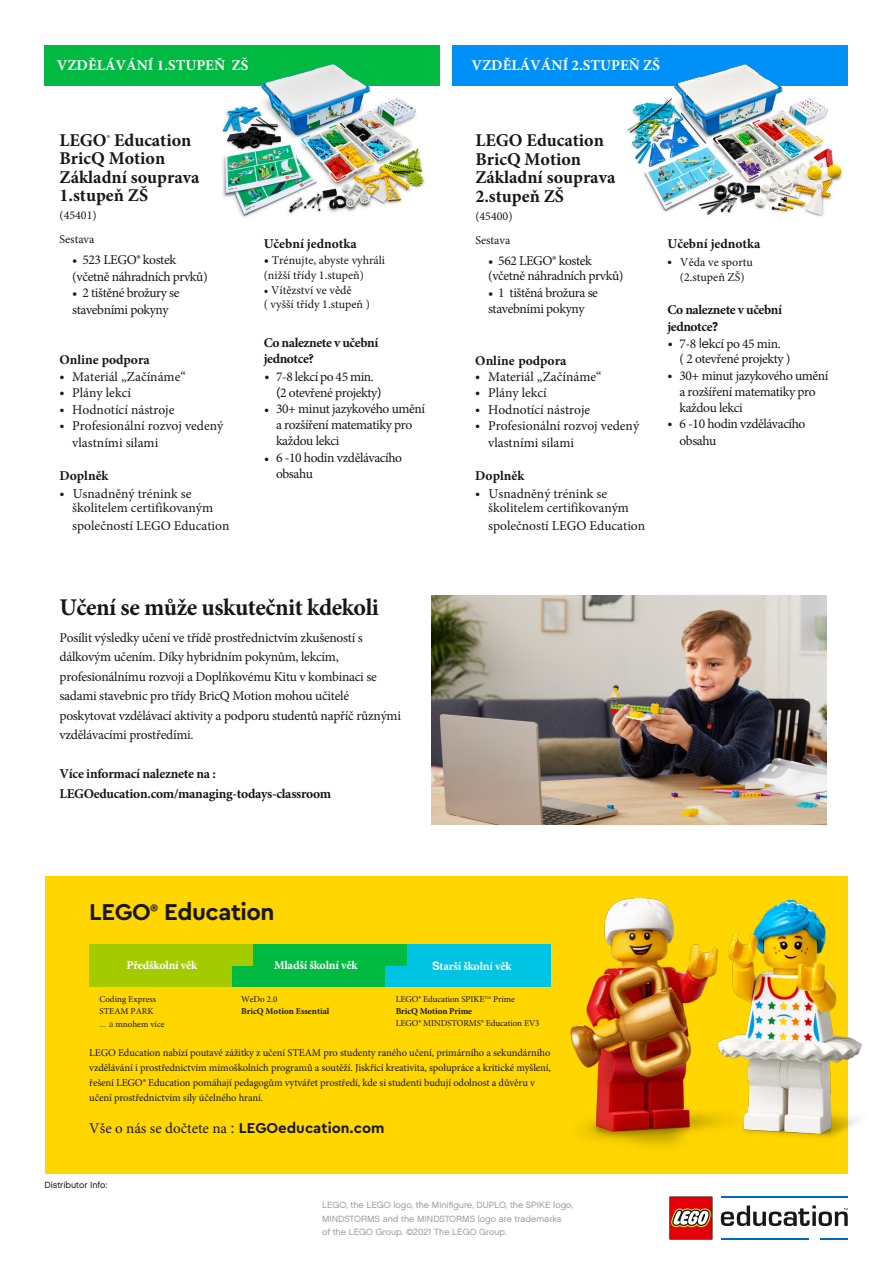
<style>
.page{position:relative;width:893px;height:1263px;background:#fff}
.page>*{position:absolute;margin:0;border:0;box-sizing:border-box;transform-origin:0 0}
.t1{font:700 24px "Minion Pro";letter-spacing:-.02em;color:#181716}
.t2{font:700 24px "Cera Pro";letter-spacing:-.02em;color:#181716}
.t3{font:700 18px/18.5px "Minion Pro";color:#181716}
.t4{font:700 15px "Minion Pro";color:#fff}
.t5{font:15px "Minion Pro";color:#181716}
.t6{font:13.5px/19.5px "Minion Pro";letter-spacing:-.02em;color:#181716}
.t7{font:13.5px/16.5px "Minion Pro";color:#181716}
.t8{font:700 13.5px/16.5px "Minion Pro";letter-spacing:-.02em;color:#181716}
.t9{font:700 13.5px "Minion Pro";color:#181716}
.t10{font:13.5px "Cera Pro";color:#181716}
.t11{font:12px/24.6px "Minion Pro";color:#181716}
.t12{font:700 12px "Minion Pro";letter-spacing:-.02em;color:#fff}
.t13{font:10.5px/15px "Minion Pro";letter-spacing:-.01em;color:#181716}
.t14{font:9px/13.5px "LEGO Chalet 60";color:#9c9c9d}
.t15{font:9px/12.3px "Minion Pro";letter-spacing:-.01em;color:#181716}
.t16{font:700 9px "Minion Pro";color:#181716}
.t17{font:9px "LEGO Chalet 60";color:#181716}
.s1{font-family:"Cera Pro"}
.s2{font-size:13.5px}
.s3{font-family:"Cera Pro";font-size:13.5px}
.s4{font-family:"LEGO Chalet 60"}
.s5{font-family:"Cera Pro";font-weight:300}
.s6{font-weight:700}
.s7{font-family:"Cera Pro";font-weight:700}
</style>
<div class="page">
<div style="left:45px;top:876px;width:802px;height:298px;background:#ffd600"></div>
<img style="left:627px;top:87px;width:215px;height:130px">
<img style="left:222px;top:88px;width:203px;height:130px">
<div style="left:45px;top:45px;width:395px;height:41px;background:#00ba42"></div>
<img style="left:261px;top:64px;width:109px;height:70px">
<div style="left:231px;top:944px;width:157px;height:43px;background:#00ba42"></div>
<div style="left:452px;top:45px;width:395px;height:41px;background:#0091f8"></div>
<img style="left:674px;top:64px;width:108px;height:60px">
<img style="left:432px;top:595px;width:395px;height:230px">
<div style="left:231px;top:944px;width:21px;height:22px;background:#a4cb00"></div>
<div style="left:89px;top:944px;width:142px;height:43px;background:#a4cb00"></div>
<div style="left:385px;top:944px;width:166px;height:43px;background:#00c4e4"></div>
<div style="left:385px;top:944px;width:21px;height:22px;background:#00ba42"></div>
<img style="left:570px;top:898px;width:122px;height:249px">
<img style="left:692px;top:888px;width:170px;height:271px">
<hr style="left:721px;top:1196px;width:127px;height:2px;background:#006cb7">
<hr style="left:721px;top:1238px;width:87px;height:1px;background:#006cb7">
<svg style="left:820px;top:1238px;width:28px;height:1px"></svg>
<svg style="left:721px;top:1205px;width:127px;height:21px"></svg>
<svg style="left:669px;top:1196px;width:43px;height:43px;background:#cb4139"></svg>
<p class="t4" style="left:57px;top:55px;width:193px">VZDĚLÁVÁNÍ 1.STUPEŇ ZŠ</p>
<h2 class="t3" style="left:60px;top:131px;width:142px">LEGO<sup>®</sup> Education<br>BricQ Motion<br>Základní souprava<br>1.stupeň ZŠ</h2>
<p class="t11" style="left:60px;top:203px;width:39px">(45401)<br>Sestava</p>
<p class="t6" style="left:72px;top:252px;width:137px;line-height:16.5px">• 523 LEGO® kostek (včetně náhradních prvků)</p>
<p class="t6" style="left:72px;top:285px;width:109px;line-height:16.6px">• 2 tištěné brožury se stavebními pokyny</p>
<p class="t9" style="left:60px;top:350px;width:92px">Online podpora</p>
<p class="t7" style="left:60px;top:368px;width:128px"><span class="s1">•</span> Materiál „Začínáme“</p>
<p class="t7" style="left:60px;top:385px;width:73px"><span class="s1">•</span> Plány lekcí</p>
<p class="t7" style="left:60px;top:401px;width:116px"><span class="s1">•</span> Hodnotící nástroje</p>
<p class="t7" style="left:72px;top:418px;width:153px;text-indent:-13px"><span class="s1">•</span> Profesionální rozvoj vedený vlastními silami</p>
<p class="t9" style="left:60px;top:466px;width:50px">Doplněk</p>
<p class="t7" style="left:72px;top:486px;width:142px;line-height:14.9px;text-indent:-13px"><span class="s1">•</span> Usnadněný trénink se školitelem certifikovaným</p>
<p class="t7" style="left:72px;top:517px;width:159px">společností LEGO Education</p>
<p class="t9" style="left:264px;top:234px;width:94px">Učební jednotka</p>
<p class="t11" style="left:264px;top:253px;width:123px;line-height:15.1px"><span class="s2">•</span> Trénujte, abyste vyhráli (nižší třídy 1.stupeň)</p>
<p class="t11" style="left:264px;top:283px;width:108px;line-height:14.4px">• Vítězství ve vědě<br>( vyšší třídy 1.stupeň )</p>
<p class="t8" style="left:264px;top:334px;width:116px">Co naleznete v učební jednotce?</p>
<p class="t6" style="left:276px;top:368px;width:107px;line-height:16.5px;text-indent:-12px"><span class="s1">•</span> 7-8 lekcí po 45 min. <span class="s1">(</span>2 otevřené projekty<span class="s1">)</span></p>
<p class="t10" style="left:264px;top:400px;width:7px">•</p>
<p class="t6" style="left:276px;top:401px;width:151px;line-height:16.2px">30+ minut jazykového umění a rozšíření matematiky pro každou lekci<br>6 -10 hodin vzdělávacího obsahu</p>
<p class="t10" style="left:264px;top:450px;width:7px">•</p>
<h1 class="t1" style="left:60px;top:590px;width:321px">Učení se může uskutečnit kdekoli</h1>
<p class="t6" style="left:60px;top:628px;width:343px">Posílit výsledky učení ve třídě prostřednictvím zkušeností s dálkovým učením. Díky hybridním pokynům, lekcím, profesionálnímu rozvoji a Doplňkovému Kitu v kombinaci se sadami stavebnic pro třídy BricQ Motion mohou učitelé poskytovat vzdělávací aktivity a podporu studentů napříč různými vzdělávacími prostředími.</p>
<p class="t8" style="left:60px;top:764px;width:273px;line-height:19.5px">Více informací naleznete na :<br>LEGOeducation.com/managing-todays-classroom</p>
<h1 class="t2" style="left:89px;top:896px;width:187px">LEGO<sup>®</sup> Education</h1>
<p class="t4" style="left:471px;top:55px;width:190px">VZDĚLÁVÁNÍ 2.STUPEŇ ZŠ</p>
<h2 class="t3" style="left:475px;top:131px;width:142px">LEGO Education<br>BricQ Motion<br>Základní souprava<br>2.stupeň ZŠ</h2>
<p class="t11" style="left:475px;top:204px;width:39px">(45400)<br>Sestava</p>
<p class="t6" style="left:488px;top:253px;width:137px;line-height:15.3px">• 562 LEGO® kostek (včetně náhradních prvků)</p>
<p class="t6" style="left:488px;top:284px;width:111px;line-height:16.4px">• 1 tištěná brožura se stavebními pokyny</p>
<p class="t9" style="left:475px;top:351px;width:93px">Online podpora</p>
<p class="t7" style="left:475px;top:368px;width:128px"><span class="s1">•</span> Materiál „Začínáme“</p>
<p class="t7" style="left:475px;top:385px;width:73px"><span class="s1">•</span> Plány lekcí</p>
<p class="t7" style="left:475px;top:401px;width:116px"><span class="s1">•</span> Hodnotící nástroje</p>
<p class="t7" style="left:488px;top:418px;width:153px;text-indent:-13px"><span class="s1">•</span> Profesionální rozvoj vedený vlastními silami</p>
<p class="t9" style="left:475px;top:466px;width:50px">Doplněk</p>
<p class="t7" style="left:488px;top:486px;width:142px;line-height:14.9px;text-indent:-13px"><span class="s1">•</span> Usnadněný trénink se školitelem certifikovaným</p>
<p class="t7" style="left:488px;top:517px;width:159px">společností LEGO Education</p>
<p class="t9" style="left:667px;top:234px;width:94px">Učební jednotka</p>
<p class="t11" style="left:667px;top:254px;width:87px;line-height:15.5px;text-align:center"><span class="s3">•</span> Věda ve sportu (2.stupeň ZŠ)</p>
<p class="t8" style="left:667px;top:301px;width:116px;line-height:17.2px">Co naleznete v učební jednotce<span class="s1">?</span></p>
<p class="t6" style="left:679px;top:336px;width:113px;line-height:15.5px;text-indent:-12px"><span class="s1">•</span> 7-8 <span class="s1">le</span>kcí po 45 min.<br>( 2 otevřené projekty )</p>
<p class="t6" style="left:679px;top:368px;width:151px;line-height:15.9px;text-indent:-12px"><span class="s1">•</span> 30+ minut jazykového umění a rozšíření matematiky pro každou lekci</p>
<p class="t6" style="left:679px;top:416px;width:128px;line-height:16.5px;text-indent:-12px"><span class="s1">•</span> 6 -10 hodin vzdělávacího obsahu</p>
<p class="t12" style="left:126px;top:956px;width:73px">Předškolní věk</p>
<p class="t12" style="left:274px;top:956px;width:85px">Mladší školní věk</p>
<p class="t12" style="left:432px;top:957px;width:81px"><span class="s4">S</span>tarší školní věk</p>
<p class="t15" style="left:99px;top:993px;width:67px">Coding Express<br>STEAM PARK<br><span class="s5">… a</span> mnohem více</p>
<p class="t15" style="left:396px;top:994px;width:121px;line-height:11.7px">LEGO® Education SPIKE<sup>TM</sup> Prime<br><span class="s6">BricQ Motion Prime</span></p>
<p class="t15" style="left:396px;top:1017px;width:145px">LEGO® MINDSTORMS® Education EV3</p>
<p class="t15" style="left:241px;top:993px;width:38px">WeDo 2.0</p>
<p class="t16" style="left:241px;top:1005px;width:90px">BricQ Motion Essential</p>
<p class="t13" style="left:89px;top:1045px;width:463px">LEGO Education nabízí poutavé zážitky z učení STEAM pro studenty raného učení, primárního a sekundárního vzdělávání i prostřednictvím mimoškolních programů a soutěží. Jiskřící kreativita, spolupráce a kritické myšlení, řešení LEGO® Education pomáhají pedagogům vytvářet prostředí, kde si studenti budují odolnost a důvěru v učení prostřednictvím síly účelného hraní.</p>
<p class="t5" style="left:89px;top:1118px;width:297px">Vše o nás se dočtete na <span class="s1">:</span> <span class="s7">LEGOeducation.com</span></p>
<p class="t17" style="left:45px;top:1180px;width:64px">Distributor Info:</p>
<p class="t14" style="left:322px;top:1198px;width:253px">LEGO, the LEGO logo, the Minifigure, DUPLO, the SPIKE logo,<br>MINDSTORMS and the MINDSTORMS logo are trademarks<br>of the LEGO Group. ©2021 The LEGO Group.</p>
</div>
